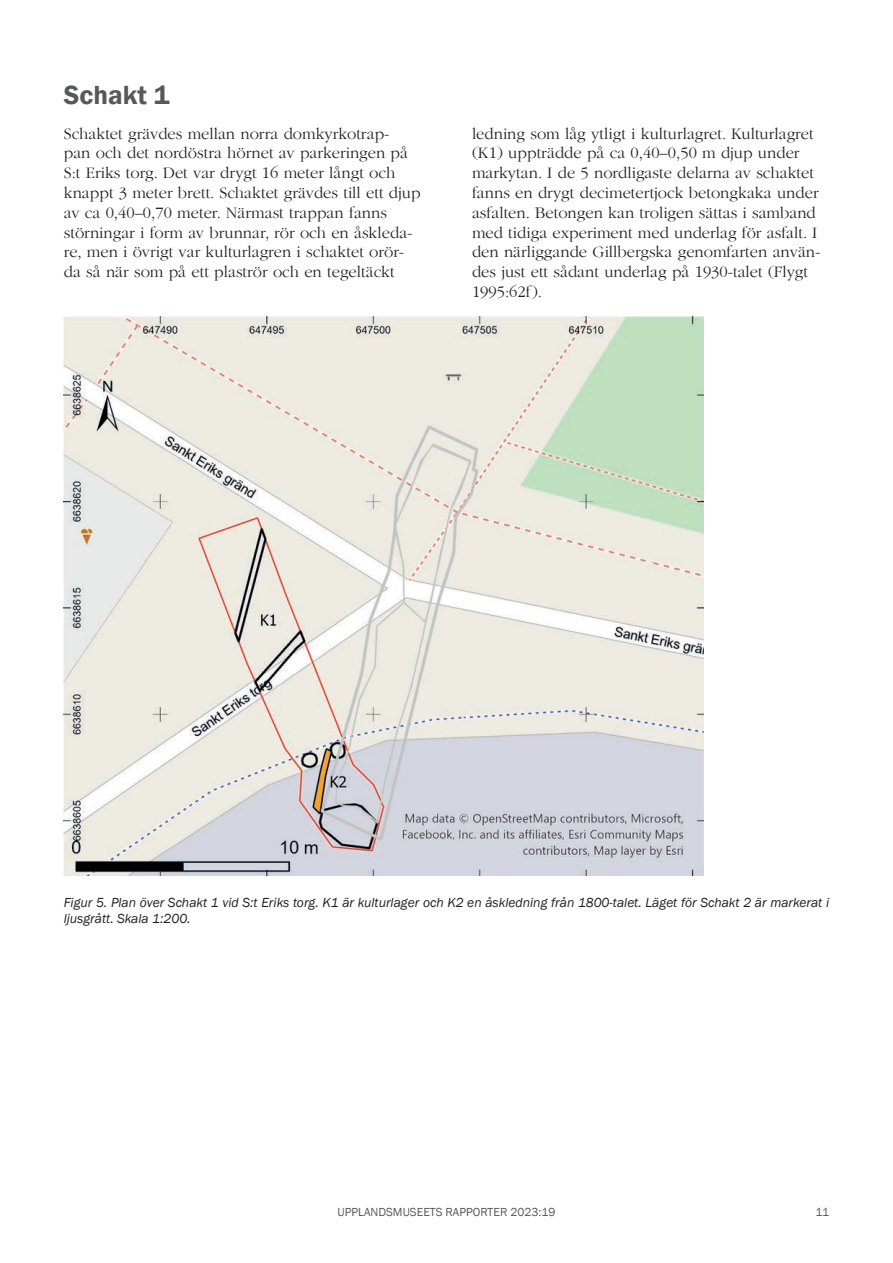
<style>
.page{position:relative;width:893px;height:1263px;background:#fff}
.page>*{position:absolute;margin:0;border:0;box-sizing:border-box;transform-origin:0 0}
.t1{font:600 27px "Franklin Gothic";color:#57585a}
.t2{font:300 16.5px/19.8px "ITC Garamond Std";color:#231f20}
.t3{font:italic 13.5px/16.2px "Franklin Gothic";color:#231f20}
.t4{font:12px "Franklin Gothic";color:#57585a}
</style>
<div class="page">
<img style="left:64px;top:317px;width:639px;height:559px">
<h1 class="t1" style="left:64px;top:78px;width:107px">Schakt 1</h1>
<p class="t2" style="left:64px;top:124px;width:358px">Schaktet grävdes mellan norra domkyrkotrap-<br>pan och det nordöstra hörnet av parkeringen på S:t Eriks torg. Det var drygt 16 meter långt och knappt 3 meter brett. Schaktet grävdes till ett djup av ca 0,40–0,70 meter. Närmast trappan fanns störningar i form av brunnar, rör och en åskleda&shy;re, men i övrigt var kulturlagren i schaktet orör&shy;da så när som på ett plaströr och en tegeltäckt</p>
<p class="t2" style="left:472px;top:124px;width:350px">ledning som låg ytligt i kulturlagret. Kulturlagret (K1) uppträdde på ca 0,40–0,50 m djup under markytan. I de 5 nordligaste delarna av schaktet fanns en drygt decimetertjock betongkaka under asfalten. Betongen kan troligen sättas i samband med tidiga experiment med underlag för asfalt. I den närliggande Gillbergska genomfarten använ&shy;des just ett sådant underlag på 1930-talet (Flygt 1995:62f).</p>
<p class="t3" style="left:64px;top:894px;width:767px">Figur 5. Plan över Schakt 1 vid S:t Eriks torg. K1 är kulturlager och K2 en åskledning från 1800-talet. Läget för Schakt 2 är markerat i ljusgrått. Skala 1:200.</p>
<p class="t4" style="left:337px;top:1205px;width:219px">UPPLANDSMUSEETS RAPPORTER 2023:19</p>
<p class="t4" style="left:815px;top:1205px;width:15px">11</p>
</div>
